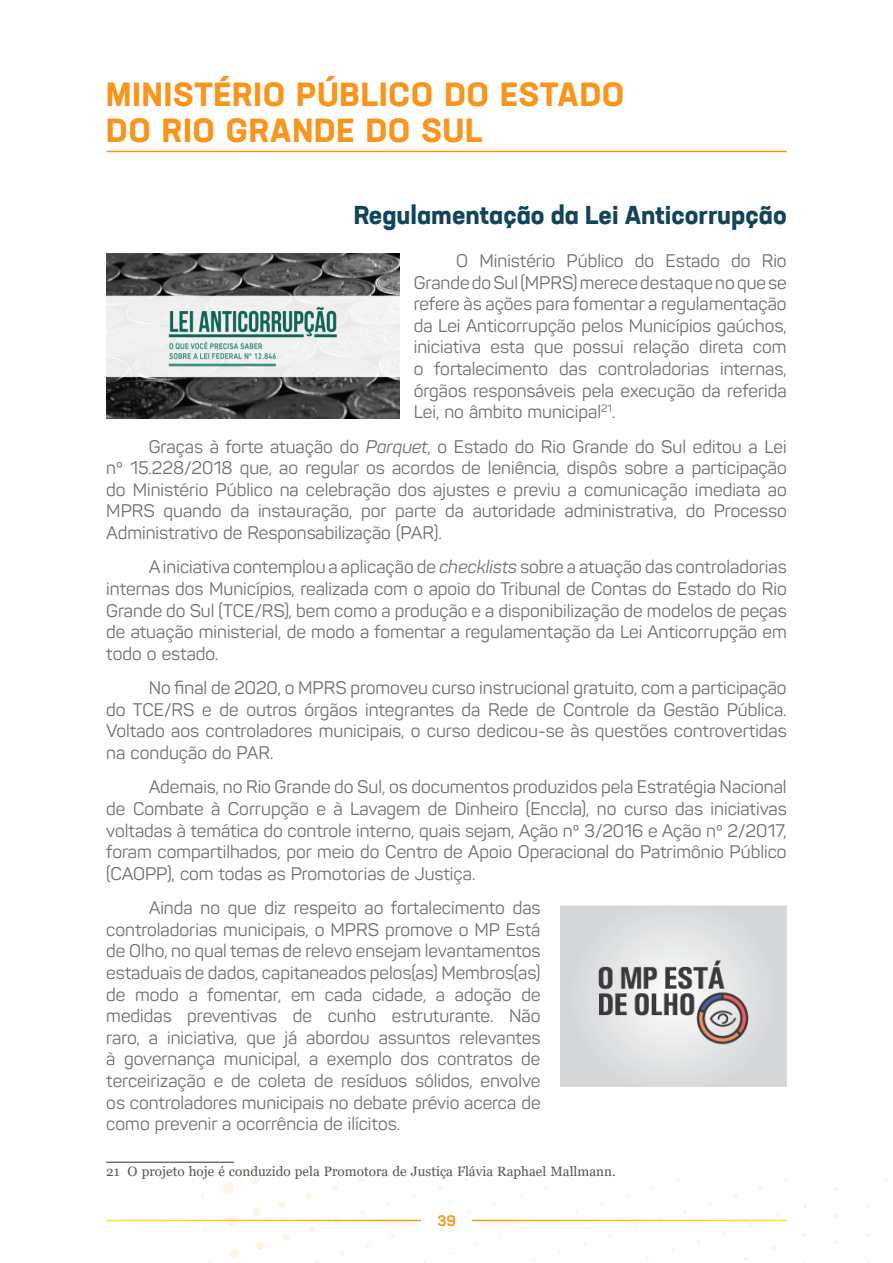
<style>
.page{position:relative;width:893px;height:1263px;background:#fff}
.page>*{position:absolute;margin:0;border:0;box-sizing:border-box;transform-origin:0 0}
.t1{font:700 33px/36px "Neusa Next Pro";letter-spacing:.03em;color:#f8951d}
.t2{font:700 25.5px "Neusa Next Pro";color:#12445c}
.t3{font:18px/21.6px "Panton";color:#706f6f;text-align:justify}
.t4{font:700 15px "Panton";color:#f8951d}
.t5{font:13.5px "Georgia";color:#575756}
.s1{font-style:italic}
</style>
<div class="page">
<svg style="left:834px;top:1187px;width:4px;height:4px"></svg>
<svg style="left:834px;top:1214px;width:4px;height:4px"></svg>
<svg style="left:803px;top:1204px;width:4px;height:4px"></svg>
<svg style="left:784px;top:1178px;width:4px;height:3px"></svg>
<svg style="left:884px;top:1178px;width:5px;height:4px"></svg>
<svg style="left:865px;top:1203px;width:4px;height:5px"></svg>
<svg style="left:834px;top:1240px;width:4px;height:4px"></svg>
<svg style="left:802px;top:1233px;width:4px;height:4px"></svg>
<svg style="left:775px;top:1214px;width:4px;height:4px"></svg>
<svg style="left:866px;top:1233px;width:5px;height:4px"></svg>
<svg style="left:772px;top:1246px;width:4px;height:4px"></svg>
<svg style="left:748px;top:1223px;width:5px;height:4px"></svg>
<svg style="left:743px;top:1257px;width:5px;height:4px"></svg>
<svg style="left:708px;top:1202px;width:4px;height:4px"></svg>
<svg style="left:697px;top:1240px;width:4px;height:4px"></svg>
<svg style="left:683px;top:1210px;width:4px;height:4px"></svg>
<svg style="left:412px;top:1194px;width:4px;height:4px"></svg>
<svg style="left:391px;top:1235px;width:4px;height:4px"></svg>
<svg style="left:386px;top:1202px;width:5px;height:5px"></svg>
<svg style="left:365px;top:1243px;width:5px;height:4px"></svg>
<svg style="left:360px;top:1210px;width:5px;height:5px"></svg>
<svg style="left:358px;top:1178px;width:5px;height:4px"></svg>
<svg style="left:339px;top:1251px;width:6px;height:5px"></svg>
<svg style="left:334px;top:1218px;width:6px;height:6px"></svg>
<svg style="left:331px;top:1185px;width:6px;height:6px"></svg>
<svg style="left:314px;top:1259px;width:6px;height:4px"></svg>
<div style="left:308px;top:1226px;width:7px;height:6px;background:#fef4e8;border-radius:50%"></div>
<div style="left:305px;top:1193px;width:7px;height:7px;background:#fef4e8;border-radius:50%"></div>
<div style="left:282px;top:1233px;width:8px;height:8px;background:#fef4e8;border-radius:50%"></div>
<div style="left:278px;top:1200px;width:8px;height:8px;background:#fef4e8;border-radius:50%"></div>
<div style="left:256px;top:1241px;width:9px;height:9px;background:#fef4e8;border-radius:50%"></div>
<div style="left:252px;top:1208px;width:9px;height:9px;background:#fef4e8;border-radius:50%"></div>
<svg style="left:250px;top:1178px;width:9px;height:6px"></svg>
<div style="left:230px;top:1249px;width:10px;height:9px;background:#fef4e8;border-radius:50%"></div>
<svg style="left:226px;top:1216px;width:10px;height:10px"></svg>
<div style="left:223px;top:1182px;width:11px;height:11px;background:#fef4e8;border-radius:50%"></div>
<svg style="left:203px;top:1227px;width:4px;height:4px"></svg>
<svg style="left:200px;top:1194px;width:5px;height:4px"></svg>
<hr style="left:106px;top:1220px;width:315px;height:1px;background:#fff">
<hr style="left:106px;top:151px;width:681px;height:1px;background:#f8951d">
<img style="left:106px;top:254px;width:293px;height:165px">
<hr style="left:106px;top:1161px;width:128px;height:2px;background:#706f6f">
<img style="left:560px;top:905px;width:227px;height:181px">
<h1 class="t1" style="left:106px;top:76px;width:519px">MINISTÉRIO PÚBLICO DO ESTADO<br>DO RIO GRANDE DO SUL</h1>
<h2 class="t2" style="left:354px;top:198px;width:434px">Regulamentação da Lei Anticorrupção</h2>
<p class="t3" style="left:414px;top:250px;width:374px;text-indent:43px">O Ministério Público do Estado do Rio Grande do Sul (MPRS) merece destaque no que se refere às ações para fomentar a regulamentação da Lei Anticorrupção pelos Municípios gaúchos, iniciativa esta que possui relação direta com o fortalecimento das controladorias internas, órgãos responsáveis pela execução da referida Lei, no âmbito municipal<sup>21</sup>.</p>
<p class="t3" style="left:106px;top:435px;width:682px;text-indent:43px">Graças à forte atuação do <span class="s1">Parquet</span>, o Estado do Rio Grande do Sul editou a Lei nº 15.228/2018 que, ao regular os acordos de leniência, dispôs sobre a participação do Ministério Público na celebração dos ajustes e previu a comunicação imediata ao MPRS quando da instauração, por parte da autoridade administrativa, do Processo Administrativo de Responsabilização (PAR).</p>
<p class="t3" style="left:106px;top:556px;width:682px;text-indent:43px">A iniciativa contemplou a aplicação de <span class="s1">checklists</span> sobre a atuação das controladorias internas dos Municípios, realizada com o apoio do Tribunal de Contas do Estado do Rio Grande do Sul (TCE/RS), bem como a produção e a disponibilização de modelos de peças de atuação ministerial, de modo a fomentar a regulamentação da Lei Anticorrupção em todo o estado.</p>
<p class="t3" style="left:106px;top:677px;width:682px;text-indent:43px">No final de 2020, o MPRS promoveu curso instrucional gratuito, com a participação do TCE/RS e de outros órgãos integrantes da Rede de Controle da Gestão Pública.<br>Voltado aos controladores municipais, o curso dedicou-se às questões controvertidas na condução do PAR.</p>
<p class="t3" style="left:106px;top:776px;width:682px;text-indent:43px">Ademais, no Rio Grande do Sul, os documentos produzidos pela Estratégia Nacional de Combate à Corrupção e à Lavagem de Dinheiro (Enccla), no curso das iniciativas voltadas à temática do controle interno, quais sejam, Ação nº 3/2016 e Ação nº 2/2017, foram compartilhados, por meio do Centro de Apoio Operacional do Patrimônio Público (CAOPP), com todas as Promotorias de Justiça.</p>
<p class="t3" style="left:106px;top:897px;width:436px;text-indent:43px">Ainda no que diz respeito ao fortalecimento das controladorias municipais, o MPRS promove o MP Está de Olho, no qual temas de relevo ensejam levantamentos estaduais de dados, capitaneados pelos(as) Membros(as) de modo a fomentar, em cada cidade, a adoção de medidas preventivas de cunho estruturante. Não raro, a iniciativa, que já abordou assuntos relevantes à governança municipal, a exemplo dos contratos de terceirização e de coleta de resíduos sólidos, envolve os controladores municipais no debate prévio acerca de como prevenir a ocorrência de ilícitos.</p>
<p class="t5" style="left:106px;top:1163px;width:511px">21 O projeto hoje é conduzido pela Promotora de Justiça Flávia Raphael Mallmann.</p>
<p class="t4" style="left:437px;top:1211px;width:20px">39</p>
</div>
